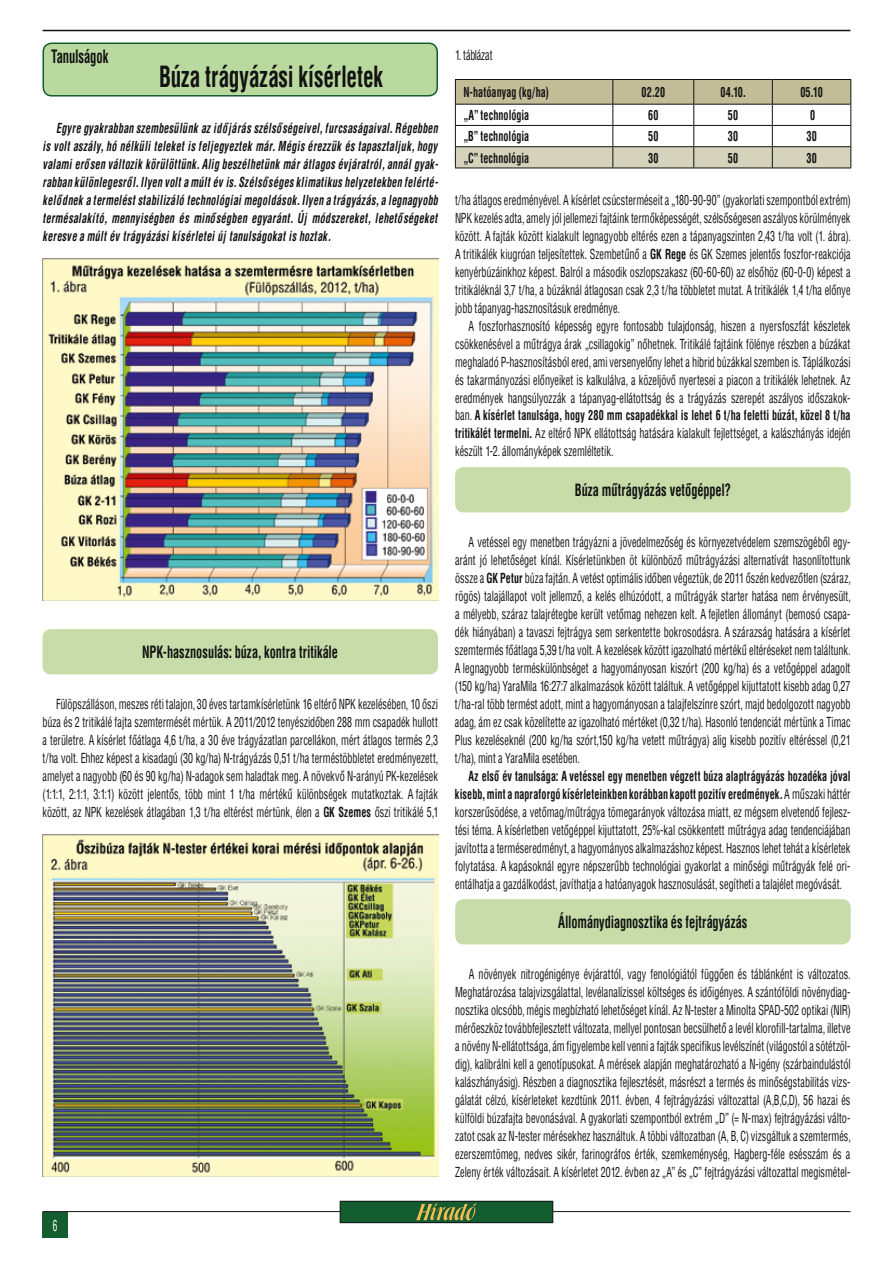
<style>
.page{position:relative;width:893px;height:1263px;background:#fff}
.page>*{position:absolute;margin:0;border:0;box-sizing:border-box;transform-origin:0 0}
.t1{font:700 condensed 28.5px "Switzerland HUN";letter-spacing:.005em;color:#121212}
.t2{font:700 condensed 18px "Switzerland HUN";letter-spacing:.005em;color:#121212;scale:.94 1}
.t3{font:700 condensed 16.5px "Switzerland HUN";letter-spacing:.01em;color:#121212}
.t4{font:condensed 15px "Switzerland HUN";color:#fff;scale:.85 1}
.t5{font:condensed 13.5px/18px "Switzerland HUN";letter-spacing:.015em;color:#121212;text-align:justify}
.t6{font:italic 700 condensed 13.5px/18px "Switzerland HUN";letter-spacing:-.005em;color:#121212;text-align:justify}
.t7{font:700 condensed 13.5px "Switzerland HUN";letter-spacing:.015em;color:#121212}
.s1{font-weight:700}
.s2{font-weight:700;font-style:italic}
</style>
<div class="page">
<div style="left:43px;top:1212px;width:25px;height:25px;background:#135d31"></div>
<hr style="left:43px;top:30px;width:807px;height:1px;background:#121212">
<hr style="left:43px;top:1211px;width:807px;height:1px;background:#121212">
<div style="left:340px;top:1201px;width:213px;height:22px;background:#135d31"></div>
<svg style="left:416px;top:1203px;width:60px;height:17px"></svg>
<div style="left:340px;top:1201px;width:213px;height:22px;border:1px solid #121212"></div>
<div style="left:43px;top:43px;width:394px;height:53px;background:#b9d99f;border-radius:9px"></div>
<div style="left:43px;top:43px;width:395px;height:54px;border:2px solid #135d31;border-radius:9px"></div>
<div style="left:43px;top:629px;width:395px;height:45px;background:#c7dca8;border-radius:9px"></div>
<div style="left:455px;top:467px;width:395px;height:45px;background:#c7dca8;border-radius:9px"></div>
<div style="left:455px;top:899px;width:396px;height:45px;background:#c7dca8;border-radius:9px"></div>
<svg style="left:455px;top:79px;width:396px;height:89px"></svg>
<hr style="left:455px;top:168px;width:158px;height:1px;background:#121212">
<hr style="left:613px;top:168px;width:81px;height:1px;background:#121212">
<hr style="left:694px;top:168px;width:78px;height:1px;background:#121212">
<hr style="left:772px;top:168px;width:79px;height:1px;background:#121212">
<img style="left:42px;top:258px;width:396px;height:343px">
<img style="left:43px;top:835px;width:395px;height:342px">
<h2 class="t2" style="left:51px;top:45px;width:62px">Tanulságok</h2>
<h1 class="t1" style="left:159px;top:59px;width:225px">Búza trágyázási kísérletek</h1>
<p class="t6" style="left:43px;top:118px;width:397px;text-indent:14px">Egyre gyakrabban szembesülünk az időjárás szélsőségeivel, furcsaságaival. Régebben is volt aszály, hó nélküli teleket is feljegyeztek már. Mégis érezzük és tapasztaljuk, hogy valami erősen változik körülöttünk. Alig beszélhetünk már átlagos évjáratról, annál gyak&shy;rabban különlegesről. Ilyen volt a múlt év is. Szélsőséges klimatikus helyzetekben felérté&shy;kelődnek a termelést stabilizáló technológiai megoldások. Ilyen a trágyázás, a legnagyobb termésalakító, mennyiségben és minőségben egyaránt. Új módszereket, lehetőségeket keresve a múlt év trágyázási kísérletei új tanulságokat is hoztak.</p>
<p class="t3" style="left:142px;top:642px;width:197px">NPK-hasznosulás: búza, kontra tritikále</p>
<p class="t5" style="left:43px;top:694px;width:397px;text-indent:14px">Fülöpszálláson, meszes réti talajon, 30 éves tartamkísérletünk 16 eltérő NPK kezelésében, 10 őszi búza és 2 tritikálé fajta szemtermését mértük. A 2011/2012 tenyészidőben 288 mm csapadék hullott a területre. A kísérlet főátlaga 4,6 t/ha, a 30 éve trágyázatlan parcellákon, mért átlagos termés 2,3 t/ha volt. Ehhez képest a kisadagú (30 kg/ha) N-trágyázás 0,51 t/ha terméstöbbletet eredményezett, amelyet a nagyobb (60 és 90 kg/ha) N-adagok sem haladtak meg. A növekvő N-arányú PK-kezelések (1:1:1, 2:1:1, 3:1:1) között jelentős, több mint 1 t/ha mértékű különbségek mutatkoztak. A fajták között, az NPK kezelések átlagában 1,3 t/ha eltérést mértünk, élen a <span class="s1">GK Szemes</span> őszi tritikálé 5,1</p>
<p class="t4" style="left:53px;top:1216px;width:7px">6</p>
<p class="t5" style="left:455px;top:46px;width:39px">1. táblázat</p>
<p class="t7" style="left:463px;top:84px;width:87px">N-hatóanyag (kg/ha)</p>
<p class="t7" style="left:641px;top:84px;width:25px">02.20</p>
<p class="t7" style="left:720px;top:84px;width:27px">04.10.</p>
<p class="t7" style="left:800px;top:84px;width:24px">05.10</p>
<p class="t7" style="left:463px;top:107px;width:67px">„A” technológia</p>
<p class="t7" style="left:648px;top:107px;width:12px">60</p>
<p class="t7" style="left:728px;top:107px;width:12px">50</p>
<p class="t7" style="left:810px;top:107px;width:7px">0</p>
<p class="t7" style="left:463px;top:128px;width:67px">„B” technológia</p>
<p class="t7" style="left:648px;top:128px;width:12px">50</p>
<p class="t7" style="left:728px;top:128px;width:12px">30</p>
<p class="t7" style="left:806px;top:128px;width:12px">30</p>
<p class="t7" style="left:463px;top:150px;width:67px">„C” technológia</p>
<p class="t7" style="left:648px;top:150px;width:12px">30</p>
<p class="t7" style="left:728px;top:150px;width:12px">50</p>
<p class="t7" style="left:806px;top:150px;width:12px">30</p>
<p class="t5" style="left:455px;top:190px;width:397px">t/ha átlagos eredményével. A kísérlet csúcsterméseit a „180-90-90” (gyakorlati szempontból extrém)<br>NPK kezelés adta, amely jól jellemezi fajtáink termőképességét, szélsőségesen aszályos körülmények között. A fajták között kialakult legnagyobb eltérés ezen a tápanyagszinten 2,43 t/ha volt (1. ábra).<br>A tritikálék kiugróan teljesítettek. Szembetűnő a <span class="s1">GK Rege</span> és GK Szemes jelentős foszfor-reakciója kenyérbúzáinkhoz képest. Balról a második oszlopszakasz (60-60-60) az elsőhöz (60-0-0) képest a tritikáléknál 3,7 t/ha, a búzáknál átlagosan csak 2,3 t/ha többletet mutat. A tritikálék 1,4 t/ha előnye jobb tápanyag-hasznosításuk eredménye.</p>
<p class="t5" style="left:455px;top:316px;width:397px;text-indent:14px">A foszforhasznosító képesség egyre fontosabb tulajdonság, hiszen a nyersfoszfát készletek csökkenésével a műtrágya árak „csillagokig” nőhetnek. Tritikálé fajtáink fölénye részben a búzákat meghaladó P-hasznosításból ered, ami versenyelőny lehet a hibrid búzákkal szemben is. Táplálkozási és takarmányozási előnyeiket is kalkulálva, a közeljövő nyertesei a piacon a tritikálék lehetnek. Az eredmények hangsúlyozzák a tápanyag-ellátottság és a trágyázás szerepét aszályos időszakok&shy;ban. <span class="s1">A kísérlet tanulsága, hogy 280 mm csapadékkal is lehet 6 t/ha feletti búzát, közel 8 t/ha tritikálét termelni.</span> Az eltérő NPK ellátottság hatására kialakult fejlettséget, a kalászhányás idején készült 1-2. állományképek szemléltetik.</p>
<p class="t3" style="left:575px;top:480px;width:157px">Búza műtrágyázás vetőgéppel?</p>
<p class="t5" style="left:455px;top:532px;width:397px;text-indent:14px">A vetéssel egy menetben trágyázni a jövedelmezőség és környezetvédelem szemszögéből egy&shy;aránt jó lehetőséget kínál. Kísérletünkben öt különböző műtrágyázási alternatívát hasonlítottunk össze a <span class="s1">GK Petur</span> búza fajtán. A vetést optimális időben végeztük, de 2011 őszén kedvezőtlen (száraz, rögös) talajállapot volt jellemző, a kelés elhúzódott, a műtrágyák starter hatása nem érvényesült, a mélyebb, száraz talajrétegbe került vetőmag nehezen kelt. A fejletlen állományt (bemosó csapa&shy;dék hiányában) a tavaszi fejtrágya sem serkentette bokrosodásra. A szárazság hatására a kísérlet szemtermés főátlaga 5,39 t/ha volt. A kezelések között igazolható mértékű eltéréseket nem találtunk.<br>A legnagyobb terméskülönbséget a hagyományosan kiszórt (200 kg/ha) és a vetőgéppel adagolt (150 kg/ha) YaraMila 16:27:7 alkalmazások között találtuk. A vetőgéppel kijuttatott kisebb adag 0,27 t/ha-ral több termést adott, mint a hagyományosan a talajfelszínre szórt, majd bedolgozott nagyobb adag, ám ez csak közelítette az igazolható mértéket (0,32 t/ha). Hasonló tendenciát mértünk a Timac Plus kezeléseknél (200 kg/ha szórt,150 kg/ha vetett műtrágya) alig kisebb pozitív eltéréssel (0,21 t/ha), mint a YaraMila esetében.</p>
<p class="t5" style="left:455px;top:766px;width:397px;text-indent:14px"><span class="s1">Az első év tanulsága: A vetéssel egy menetben végzett búza alaptrágyázás hozadéka jóval kisebb, mint a napraforgó kísérleteinkben korábban kapott pozitív eredmények</span><span class="s2">.</span> A műszaki háttér korszerűsödése, a vetőmag/műtrágya tömegarányok változása miatt, ez mégsem elvetendő fejlesz&shy;tési téma. A kísérletben vetőgéppel kijuttatott, 25%-kal csökkentett műtrágya adag tendenciájában javította a terméseredményt, a hagyományos alkalmazáshoz képest. Hasznos lehet tehát a kísérletek folytatása. A kapásoknál egyre népszerűbb technológiai gyakorlat a minőségi műtrágyák felé ori&shy;entálhatja a gazdálkodást, javíthatja a hatóanyagok hasznosulását, segítheti a talajélet megóvását.</p>
<p class="t3" style="left:558px;top:912px;width:191px">Állománydiagnosztika és fejtrágyázás</p>
<p class="t5" style="left:455px;top:964px;width:397px;text-indent:14px">A növények nitrogénigénye évjárattól, vagy fenológiától függően és táblánként is változatos.<br>Meghatározása talajvizsgálattal, levélanalízissel költséges és időigényes. A szántóföldi növénydiag&shy;nosztika olcsóbb, mégis megbízható lehetőséget kínál. Az N-tester a Minolta SPAD-502 optikai (NIR) mérőeszköz továbbfejlesztett változata, mellyel pontosan becsülhető a levél klorofill-tartalma, illetve a növény N-ellátottsága, ám figyelembe kell venni a fajták specifikus levélszínét (világostól a sötétzöl&shy;dig), kalibrálni kell a genotípusokat. A mérések alapján meghatározható a N-igény (szárbaindulástól kalászhányásig). Részben a diagnosztika fejlesztését, másrészt a termés és minőségstabilitás vizs&shy;gálatát célzó, kísérleteket kezdtünk 2011. évben, 4 fejtrágyázási változattal (A,B,C,D), 56 hazai és külföldi búzafajta bevonásával. A gyakorlati szempontból extrém „D” (= N-max) fejtrágyázási válto&shy;zatot csak az N-tester mérésekhez használtuk. A többi változatban (A, B, C) vizsgáltuk a szemtermés, ezerszemtömeg, nedves sikér, farinográfos érték, szemkeménység, Hagberg-féle esésszám és a Zeleny érték változásait. A kísérletet 2012. évben az „A” és „C” fejtrágyázási változattal megismétel-</p>
</div>
